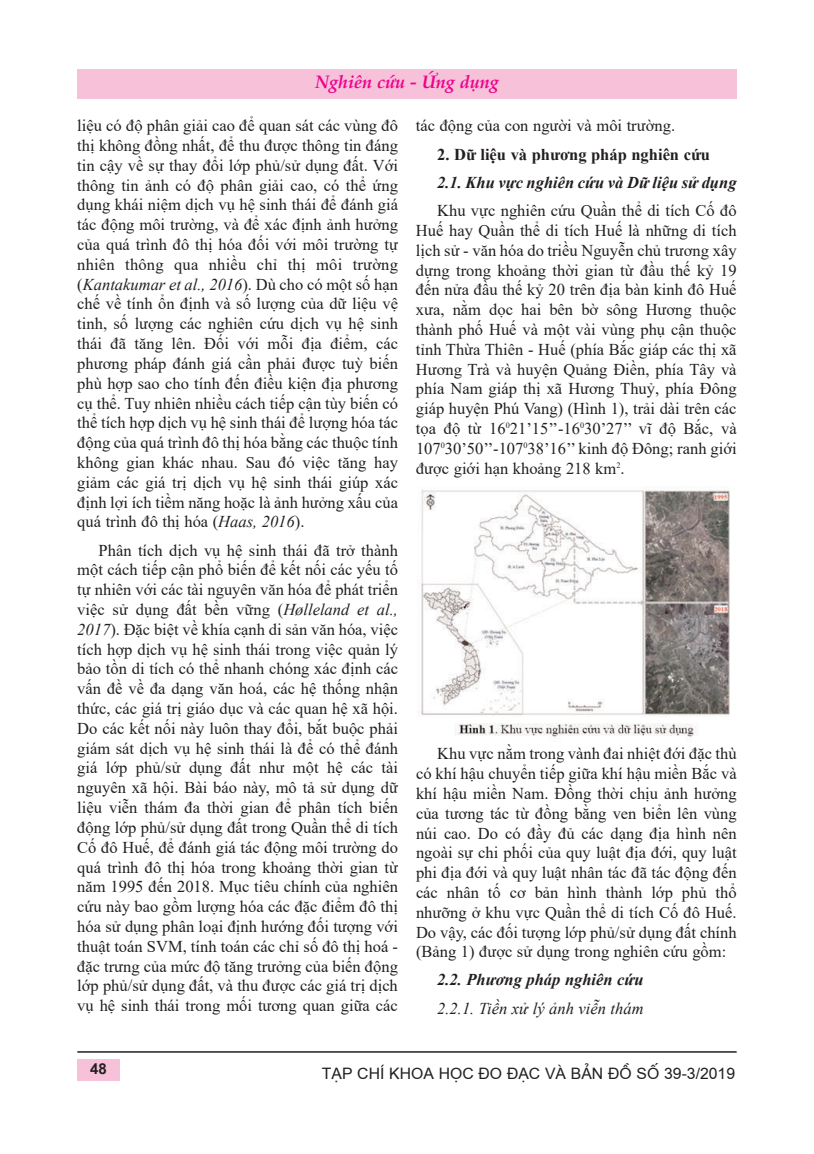
<style>
.page{position:relative;width:814px;height:1154px;background:#fff}
.page>*{position:absolute;margin:0;border:0;box-sizing:border-box;transform-origin:0 0}
.t1{font:italic 700 18px "Palatino Linotype";color:#ed028c}
.t2{font:16.5px/19.8px "Times New Roman";color:#231f20;text-align:justify}
.t3{font:italic 700 16.5px "Times New Roman";color:#231f20}
.t4{font:700 16.5px "Times New Roman";color:#231f20}
.t5{font:italic 16.5px "Times New Roman";color:#231f20}
.t6{font:15.75px "Vn Arial H";color:#231f20}
.t7{font:700 15px "Vn Arial";color:#231f20}
.s1{font-style:italic}
</style>
<div class="page">
<div style="left:77px;top:69px;width:659px;height:30px;background:#f7c1d9"></div>
<div style="left:77px;top:1059px;width:43px;height:22px;background:#f7c1d9"></div>
<hr style="left:77px;top:1051px;width:659px;height:1px;background:#231f20">
<img style="left:419px;top:487px;width:311px;height:250px">
<p class="t1" style="left:315px;top:72px;width:185px">Nghiên cứu - Ứng dụng</p>
<p class="t2" style="left:77px;top:116px;width:322px">liệu có độ phân giải cao để quan sát các vùng đô thị không đồng nhất, để thu được thông tin đáng tin cậy về sự thay đổi lớp phủ/sử dụng đất. Với thông tin ảnh có độ phân giải cao, có thể ứng dụng khái niệm dịch vụ hệ sinh thái để đánh giá tác động môi trường, và để xác định ảnh hưởng của quá trình đô thị hóa đối với môi trường tự nhiên thông qua nhiều chỉ thị môi trường (<span class="s1">Kantakumar et al., 2016</span>). Dù cho có một số hạn chế về tính ổn định và số lượng của dữ liệu vệ tinh, số lượng các nghiên cứu dịch vụ hệ sinh thái đã tăng lên. Đối với mỗi địa điểm, các phương pháp đánh giá cần phải được tuỳ biến phù hợp sao cho tính đến điều kiện địa phương cụ thể. Tuy nhiên nhiều cách tiếp cận tùy biến có thể tích hợp dịch vụ hệ sinh thái để lượng hóa tác động của quá trình đô thị hóa bằng các thuộc tính không gian khác nhau. Sau đó việc tăng hay giảm các giá trị dịch vụ hệ sinh thái giúp xác định lợi ích tiềm năng hoặc là ảnh hưởng xấu của quá trình đô thị hóa (<span class="s1">Haas, 2016</span>).</p>
<p class="t2" style="left:77px;top:540px;width:322px;text-indent:21px">Phân tích dịch vụ hệ sinh thái đã trở thành một cách tiếp cận phổ biến để kết nối các yếu tố tự nhiên với các tài nguyên văn hóa để phát triển việc sử dụng đất bền vững (<span class="s1">Hølleland et al., 2017</span>). Đặc biệt về khía cạnh di sản văn hóa, việc tích hợp dịch vụ hệ sinh thái trong việc quản lý bảo tồn di tích có thể nhanh chóng xác định các vấn đề về đa dạng văn hoá, các hệ thống nhận thức, các giá trị giáo dục và các quan hệ xã hội.<br>Do các kết nối này luôn thay đổi, bắt buộc phải giám sát dịch vụ hệ sinh thái là để có thể đánh giá lớp phủ/sử dụng đất như một hệ các tài nguyên xã hội. Bài báo này, mô tả sử dụng dữ liệu viễn thám đa thời gian để phân tích biến động lớp phủ/sử dụng đất trong Quần thể di tích Cố đô Huế, để đánh giá tác động môi trường do quá trình đô thị hóa trong khoảng thời gian từ năm 1995 đến 2018. Mục tiêu chính của nghiên cứu này bao gồm lượng hóa các đặc điểm đô thị hóa sử dụng phân loại định hướng đối tượng với thuật toán SVM, tính toán các chỉ số đô thị hoá - đặc trưng của mức độ tăng trưởng của biến động lớp phủ/sử dụng đất, và thu được các giá trị dịch vụ hệ sinh thái trong mối tương quan giữa các</p>
<p class="t2" style="left:416px;top:116px;width:261px">tác động của con người và môi trường.</p>
<p class="t4" style="left:437px;top:145px;width:274px">2. Dữ liệu và phương pháp nghiên cứu</p>
<p class="t3" style="left:437px;top:173px;width:301px">2.1. Khu vực nghiên cứu và Dữ liệu sử dụng</p>
<p class="t2" style="left:416px;top:201px;width:322px;text-indent:21px">Khu vực nghiên cứu Quần thể di tích Cố đô Huế hay Quần thể di tích Huế là những di tích lịch sử - văn hóa do triều Nguyễn chủ trương xây dựng trong khoảng thời gian từ đầu thế kỷ 19 đến nửa đầu thế kỷ 20 trên địa bàn kinh đô Huế xưa, nằm dọc hai bên bờ sông Hương thuộc thành phố Huế và một vài vùng phụ cận thuộc tỉnh Thừa Thiên - Huế (phía Bắc giáp các thị xã Hương Trà và huyện Quảng Điền, phía Tây và phía Nam giáp thị xã Hương Thuỷ, phía Đông giáp huyện Phú Vang) (Hình 1), trải dài trên các tọa độ từ 16<sup>0</sup>21’15’’-16<sup>0</sup>30’27’’ vĩ độ Bắc, và 107<sup>0</sup>30’50’’-107<sup>0</sup>38’16’’ kinh độ Đông; ranh giới được giới hạn khoảng 218 km<sup>2</sup>.</p>
<p class="t2" style="left:416px;top:744px;width:322px;text-indent:21px">Khu vực nằm trong vành đai nhiệt đới đặc thù có khí hậu chuyển tiếp giữa khí hậu miền Bắc và khí hậu miền Nam. Đồng thời chịu ảnh hưởng của tương tác từ đồng bằng ven biển lên vùng núi cao. Do có đầy đủ các dạng địa hình nên ngoài sự chi phối của quy luật địa đới, quy luật phi địa đới và quy luật nhân tác đã tác động đến các nhân tố cơ bản hình thành lớp phủ thổ nhưỡng ở khu vực Quần thể di tích Cố đô Huế.<br>Do vậy, các đối tượng lớp phủ/sử dụng đất chính (Bảng 1) được sử dụng trong nghiên cứu gồm:</p>
<p class="t3" style="left:437px;top:971px;width:208px">2.2. Phương pháp nghiên cứu</p>
<p class="t5" style="left:437px;top:999px;width:208px">2.2.1. Tiền xử lý ảnh viễn thám</p>
<p class="t7" style="left:90px;top:1060px;width:18px">48</p>
<p class="t6" style="left:322px;top:1063px;width:415px">T¹P CHÝ KHOA HÄC ®O ®¹C VΜ B¶N ®Å SÈ 39-3/2019</p>
</div>
